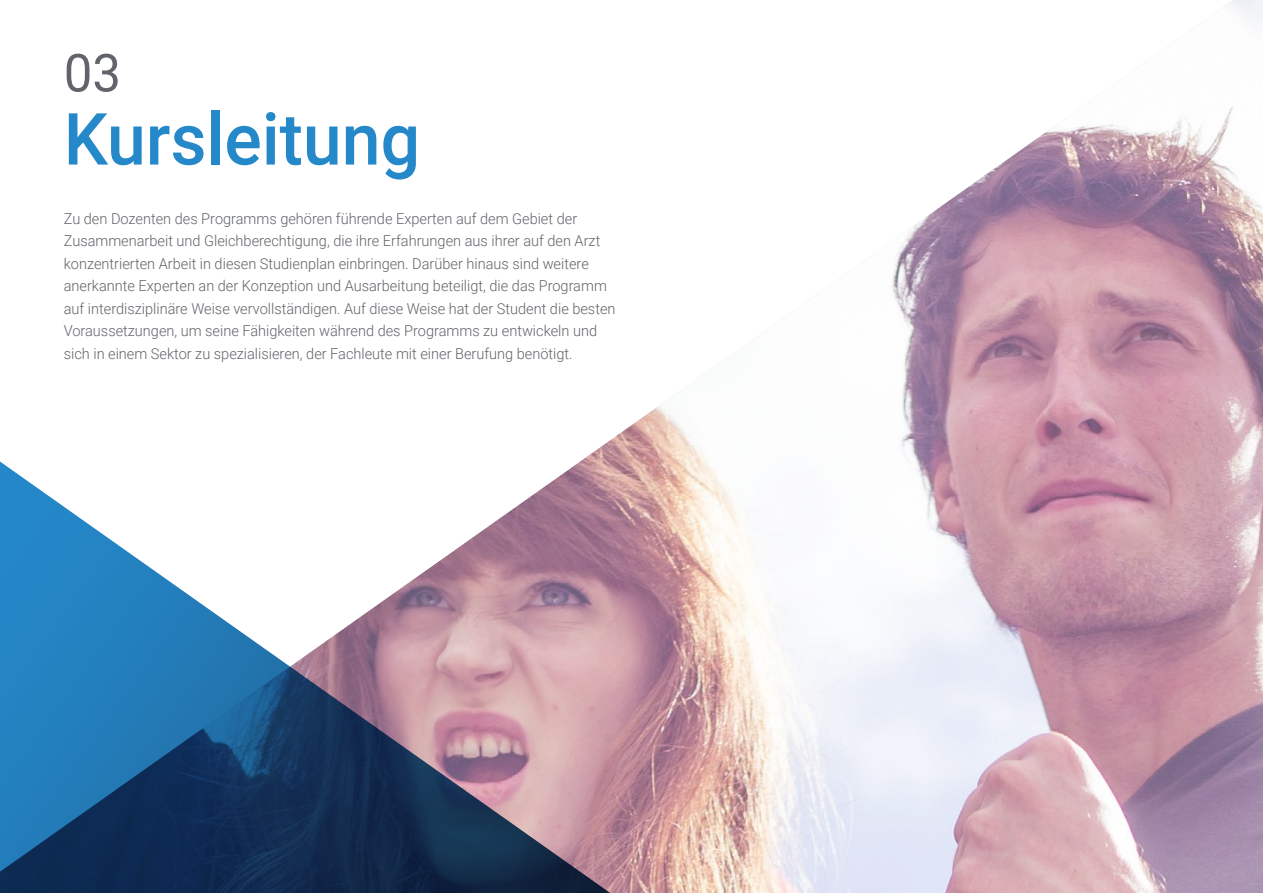
<style>
.page{position:relative;width:1263px;height:893px;background:#fff}
.page>*{position:absolute;margin:0;border:0;box-sizing:border-box;transform-origin:0 0}
.t1{font:500 72px "Roboto";color:#2488c9}
.t2{font:52.5px "Roboto";color:#61646a}
.t3{font:300 15px/22.5px "Roboto";color:#61646a}
</style>
<div class="page">
<img style="left:602px;top:0;width:661px;height:893px">
<svg style="left:0;top:446px;width:640px;height:447px"></svg>
<h2 class="t2" style="left:64px;top:36px;width:59px">03</h2>
<h1 class="t1" style="left:64px;top:89px;width:358px">Kursleitung</h1>
<p class="t3" style="left:64px;top:207px;width:553px">Zu den Dozenten des Programms gehören führende Experten auf dem Gebiet der Zusammenarbeit und Gleichberechtigung, die ihre Erfahrungen aus ihrer auf den Arzt konzentrierten Arbeit in diesen Studienplan einbringen. Darüber hinaus sind weitere anerkannte Experten an der Konzeption und Ausarbeitung beteiligt, die das Programm auf interdisziplinäre Weise vervollständigen. Auf diese Weise hat der Student die besten Voraussetzungen, um seine Fähigkeiten während des Programms zu entwickeln und sich in einem Sektor zu spezialisieren, der Fachleute mit einer Berufung benötigt.</p>
</div>
